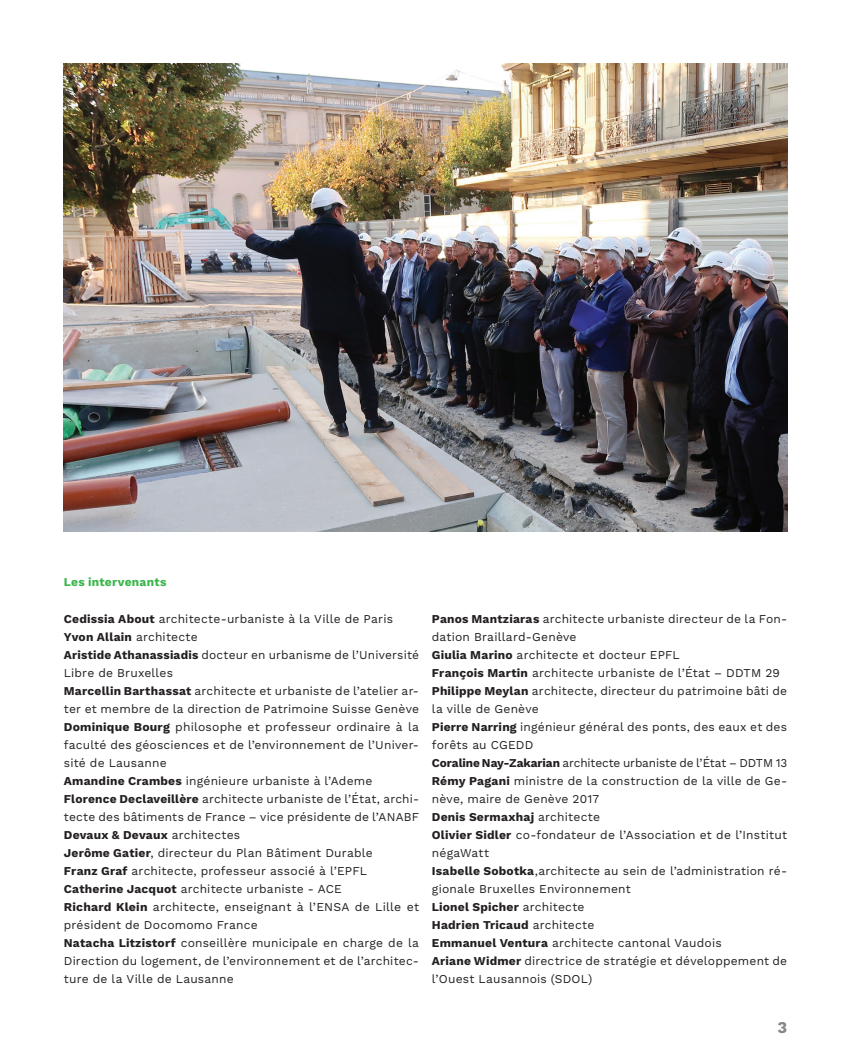
<style>
.page{position:relative;width:851px;height:1063px;background:#fff}
.page>*{position:absolute;margin:0;border:0;box-sizing:border-box;transform-origin:0 0}
.t1{font:700 16.5px "Work Sans";color:#858889}
.t2{font:12px/18px "Work Sans";letter-spacing:.015em;color:#231f20}
.t3{font:700 12px "Work Sans";letter-spacing:.02em;color:#3ab54a}
.s1{font-weight:700}
</style>
<div class="page">
<img style="left:64px;top:64px;width:723px;height:467px">
<p class="t3" style="left:64px;top:575px;width:104px">Les intervenants</p>
<p class="t2" style="left:64px;top:611px;width:357px"><span class="s1">Cedissia About</span> architecte-urbaniste à la Ville de Paris <span class="s1">Yvon Allain</span> architecte<br><span class="s1">Aristide Athanassiadis</span> docteur en urbanisme de l’Université Libre de Bruxelles<br><span class="s1">Marcellin Barthassat</span> architecte et urbaniste de l’atelier ar&shy;ter et membre de la direction de Patrimoine Suisse Genève <span class="s1">Dominique Bourg</span> philosophe et professeur ordinaire à la faculté des géosciences et de l’environnement de l’Univer&shy;sité de Lausanne<br><span class="s1">Amandine Crambes</span> ingénieure urbaniste à l’Ademe <span class="s1">Florence Declaveillère</span> architecte urbaniste de l’État, archi&shy;tecte des bâtiments de France – vice présidente de l’ANABF <span class="s1">Devaux &amp; Devaux</span> architectes<br><span class="s1">Jerôme Gatier</span>, directeur du Plan Bâtiment Durable<br><span class="s1">Franz Graf</span> architecte, professeur associé à l’EPFL <span class="s1">Catherine Jacquot</span> architecte urbaniste - ACE<br><span class="s1">Richard Klein</span> architecte, enseignant à l’ENSA de Lille et président de Docomomo France<br><span class="s1">Natacha Litzistorf</span> conseillère municipale en charge de la Direction du logement, de l’environnement et de l’architec&shy;ture de la Ville de Lausanne</p>
<p class="t2" style="left:432px;top:611px;width:357px"><span class="s1">Panos Mantziaras</span> architecte urbaniste directeur de la Fon&shy;dation Braillard-Genève<br><span class="s1">Giulia Marino</span> architecte et docteur EPFL<br><span class="s1">François Martin</span> architecte urbaniste de l’État – DDTM 29<br><span class="s1">Philippe Meylan</span> architecte, directeur du patrimoine bâti de la ville de Genève<br><span class="s1">Pierre Narring</span> ingénieur général des ponts, des eaux et des forêts au CGEDD<br><span class="s1">Coraline Nay-Zakarian</span> architecte urbaniste de l’État – DDTM 13<br><span class="s1">Rémy Pagani</span> ministre de la construction de la ville de Ge&shy;nève, maire de Genève 2017<br><span class="s1">Denis Sermaxhaj</span> architecte<br><span class="s1">Olivier Sidler</span> co-fondateur de l’Association et de l’Institut négaWatt<br><span class="s1">Isabelle Sobotka</span>,architecte au sein de l’administration ré&shy;gionale Bruxelles Environnement<br><span class="s1">Lionel Spicher</span> architecte<br><span class="s1">Hadrien Tricaud</span> architecte<br><span class="s1">Emmanuel Ventura</span> architecte cantonal Vaudois<br><span class="s1">Ariane Widmer</span> directrice de stratégie et développement de l’Ouest Lausannois (SDOL)</p>
<h1 class="t1" style="left:777px;top:1018px;width:11px">3</h1>
</div>
